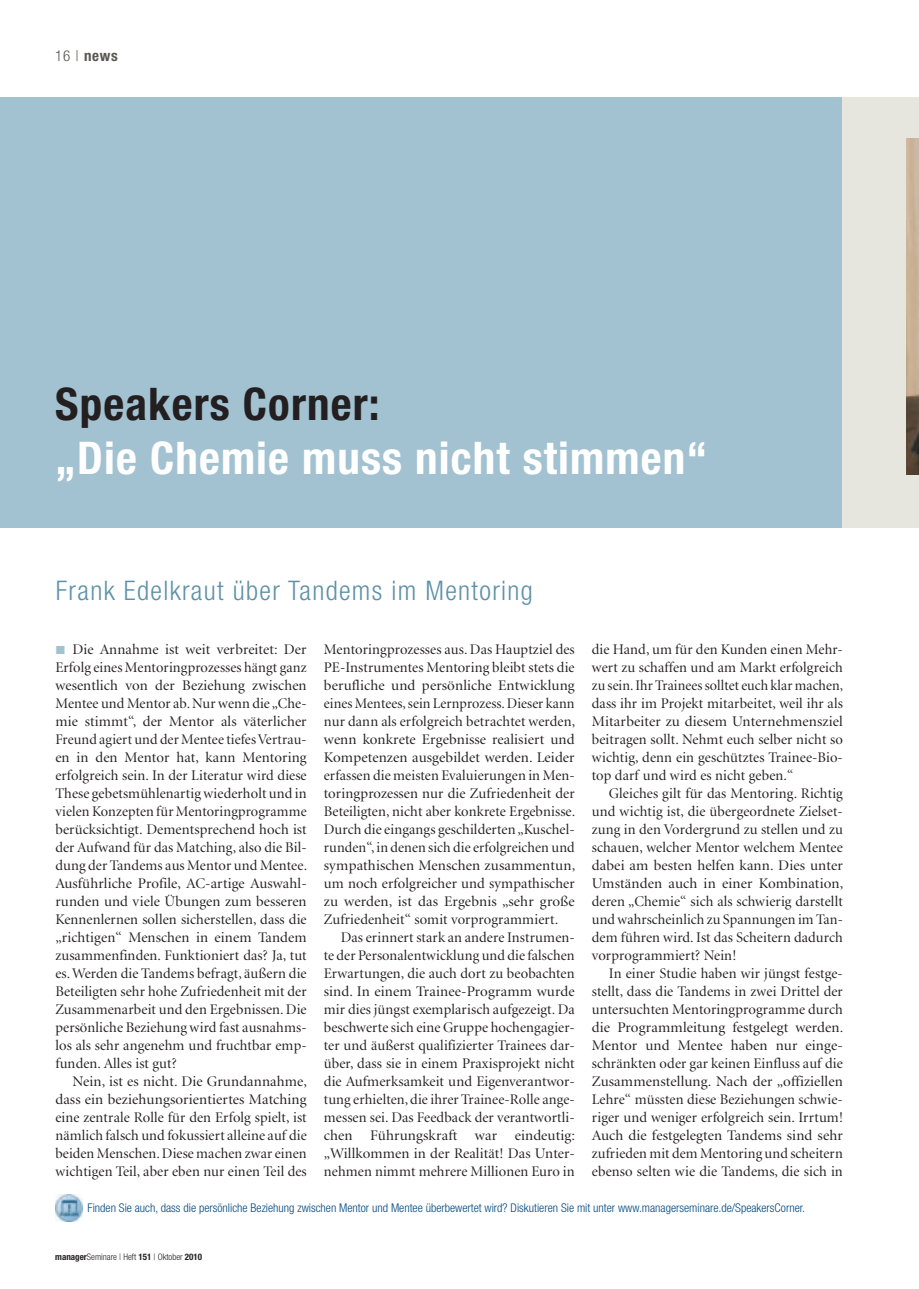
<style>
.page{position:relative;width:919px;height:1289px;background:#fff}
.page>*{position:absolute;margin:0;border:0;box-sizing:border-box;transform-origin:0 0}
.t1{font:700 condensed 45px "Helvetica Neue LT";letter-spacing:.025em;color:#fff}
.t2{font:700 condensed 45px "Helvetica Neue LT";letter-spacing:.025em;color:#231f20}
.t3{font:300 condensed 27px "Helvetica Neue LT";letter-spacing:.05em;color:#5d91a7}
.t4{font:700 condensed 15px "Helvetica Neue LT";color:#585752}
.t5{font:14.7px/18px "Minion Display";letter-spacing:.01em;color:#231f20;text-align:justify}
.t6{font:300 condensed 12px "Helvetica Neue LT";color:#004880}
.t7{font:300 condensed 9px "Helvetica Neue LT";color:#231f20}
.s1{font-weight:300}
.s2{font-weight:700}
</style>
<div class="page">
<div style="left:0;top:98px;width:842px;height:430px;background:#a3c2d1"></div>
<img style="left:55px;top:1194px;width:27px;height:27px">
<div style="left:842px;top:98px;width:76px;height:430px;background:#e7e6de"></div>
<img style="left:906px;top:138px;width:12px;height:336px">
<p class="t4" style="left:55px;top:46px;width:64px"><span class="s1">16 |</span> news</p>
<h1 class="t2" style="left:55px;top:377px;width:326px">Speakers Corner:</h1>
<h1 class="t1" style="left:55px;top:431px;width:653px">„Die Chemie muss nicht stimmen“</h1>
<h2 class="t3" style="left:56px;top:575px;width:478px">Frank Edelkraut über Tandems im Mentoring</h2>
<p class="t5" style="left:55px;top:641px;width:253px;text-indent:17px">Die Annahme ist weit verbreitet: Der Erfolg eines Mentoringprozesses hängt ganz wesentlich von der Beziehung zwischen Mentee und Mentor ab. Nur wenn die „Che&shy;mie stimmt“, der Mentor als väterlicher Freund agiert und der Mentee tiefes Vertrau&shy;en in den Mentor hat, kann Mentoring erfolgreich sein. In der Literatur wird diese These gebetsmühlenartig wiederholt und in vielen Konzepten für Mentoringprogramme berücksichtigt. Dementsprechend hoch ist der Aufwand für das Matching, also die Bil&shy;dung der Tandems aus Mentor und Mentee.<br>Ausführliche Profile, AC-artige Auswahl&shy;runden und viele Übungen zum besseren Kennenlernen sollen sicherstellen, dass die „richtigen“ Menschen in einem Tandem zusammenfinden. Funktioniert das? Ja, tut es. Werden die Tandems befragt, äußern die Beteiligten sehr hohe Zufriedenheit mit der Zusammenarbeit und den Ergebnissen. Die persönliche Beziehung wird fast ausnahms&shy;los als sehr angenehm und fruchtbar emp&shy;funden. Alles ist gut?</p>
<p class="t5" style="left:55px;top:1073px;width:253px;text-indent:17px">Nein, ist es nicht. Die Grundannahme, dass ein beziehungsorientiertes Matching eine zentrale Rolle für den Erfolg spielt, ist nämlich falsch und fokussiert alleine auf die beiden Menschen. Diese machen zwar einen wichtigen Teil, aber eben nur einen Teil des</p>
<p class="t5" style="left:592px;top:641px;width:253px">die Hand, um für den Kunden einen Mehr&shy;wert zu schaffen und am Markt erfolgreich zu sein. Ihr Trainees solltet euch klar machen, dass ihr im Projekt mitarbeitet, weil ihr als Mitarbeiter zu diesem Unternehmensziel beitragen sollt. Nehmt euch selber nicht so wichtig, denn ein geschütztes Trainee-Bio&shy;top darf und wird es nicht geben.“</p>
<p class="t5" style="left:592px;top:785px;width:253px;text-indent:17px">Gleiches gilt für das Mentoring. Richtig und wichtig ist, die übergeordnete Zielset&shy;zung in den Vordergrund zu stellen und zu schauen, welcher Mentor welchem Mentee dabei am besten helfen kann. Dies unter Umständen auch in einer Kombination, deren „Chemie“ sich als schwierig darstellt und wahrscheinlich zu Spannungen im Tan&shy;dem führen wird. Ist das Scheitern dadurch vorprogrammiert? Nein!</p>
<p class="t5" style="left:592px;top:965px;width:253px;text-indent:17px">In einer Studie haben wir jüngst festge&shy;stellt, dass die Tandems in zwei Drittel der untersuchten Mentoringprogramme durch die Programmleitung festgelegt werden.<br>Mentor und Mentee haben nur einge&shy;schränkten oder gar keinen Einfluss auf die Zusammenstellung. Nach der „offiziellen Lehre“ müssten diese Beziehungen schwie&shy;riger und weniger erfolgreich sein. Irrtum!<br>Auch die festgelegten Tandems sind sehr zufrieden mit dem Mentoring und scheitern ebenso selten wie die Tandems, die sich in</p>
<p class="t6" style="left:88px;top:1201px;width:719px">Finden Sie auch, dass die persönliche Beziehung zwischen Mentor und Mentee überbewertet wird? Diskutieren Sie mit unter www.managerseminare.de/SpeakersCorner.</p>
<p class="t5" style="left:324px;top:641px;width:253px">Mentoringprozesses aus. Das Hauptziel des PE-Instrumentes Mentoring bleibt stets die berufliche und persönliche Entwicklung eines Mentees, sein Lernprozess. Dieser kann nur dann als erfolgreich betrachtet werden, wenn konkrete Ergebnisse realisiert und Kompetenzen ausgebildet werden. Leider erfassen die meisten Evaluierungen in Men&shy;toringprozessen nur die Zufriedenheit der Beteiligten, nicht aber konkrete Ergebnisse.<br>Durch die eingangs geschilderten „Kuschel&shy;runden“, in denen sich die erfolgreichen und sympathischen Menschen zusammentun, um noch erfolgreicher und sympathischer zu werden, ist das Ergebnis „sehr große Zufriedenheit“ somit vorprogrammiert.</p>
<p class="t5" style="left:324px;top:929px;width:253px;text-indent:17px">Das erinnert stark an andere Instrumen&shy;te der Personalentwicklung und die falschen Erwartungen, die auch dort zu beobachten sind. In einem Trainee-Programm wurde mir dies jüngst exemplarisch aufgezeigt. Da beschwerte sich eine Gruppe hochengagier&shy;ter und äußerst qualifizierter Trainees dar&shy;über, dass sie in einem Praxisprojekt nicht die Aufmerksamkeit und Eigenverantwor&shy;tung erhielten, die ihrer Trainee-Rolle ange&shy;messen sei. Das Feedback der verantwortli&shy;chen Führungskraft war eindeutig: „Willkommen in der Realität! Das Unter&shy;nehmen nimmt mehrere Millionen Euro in</p>
<p class="t7" style="left:55px;top:1251px;width:148px"><span class="s2">manager</span>Seminare | Heft <span class="s2">151</span> | Oktober <span class="s2">2010</span></p>
</div>
